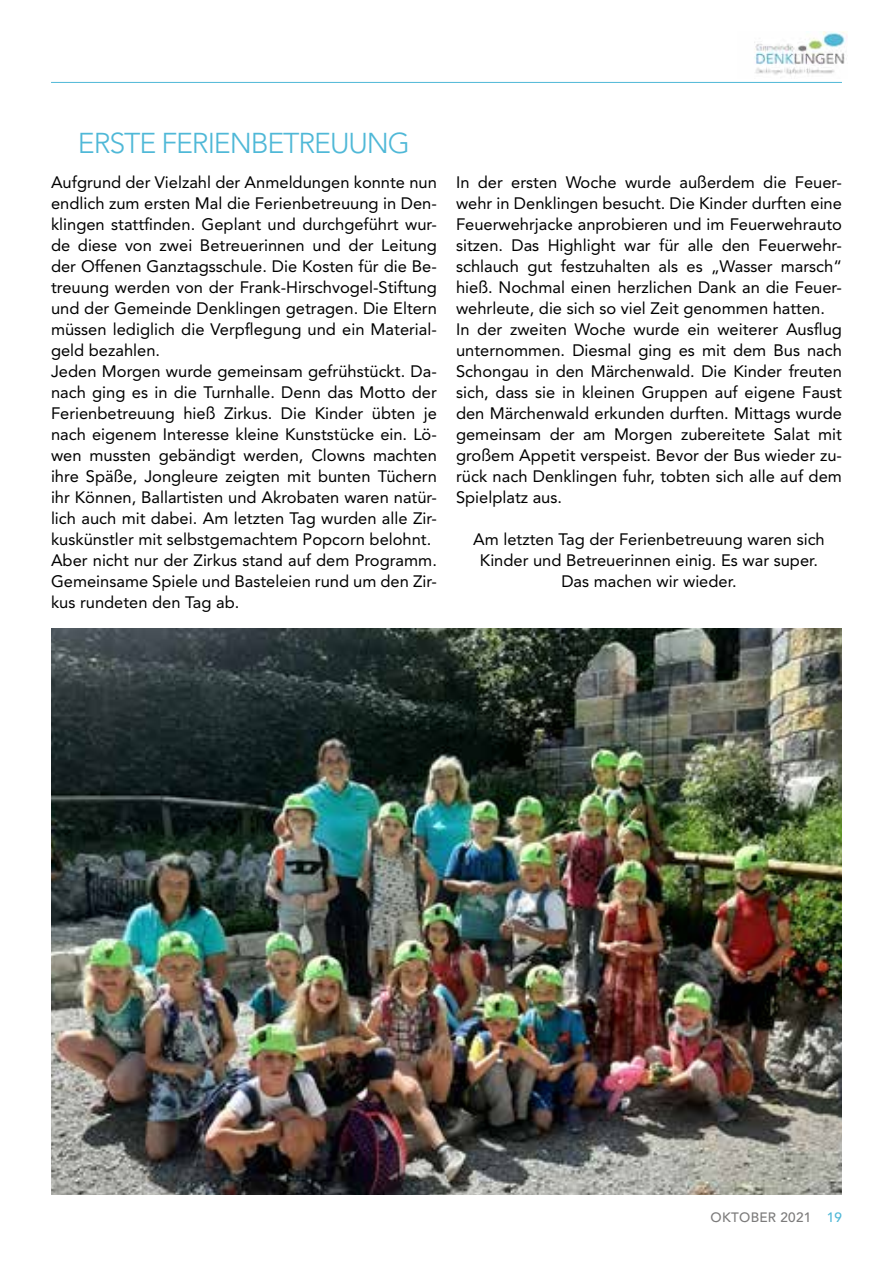
<style>
.page{position:relative;width:893px;height:1263px;background:#fff}
.page>*{position:absolute;margin:0;border:0;box-sizing:border-box;transform-origin:0 0}
.t1{font:300 28.5px "Avenir LT Std";letter-spacing:-.04em;color:#4fb8d7}
.t2{font:16.5px/21px "Avenir LT Std";color:#000}
.t3{font:500 13.5px "Avenir LT Std";letter-spacing:.02em;color:#7c7b7b}
.s1{color:#4fb8d7}
</style>
<div class="page">
<hr style="left:51px;top:82px;width:791px;height:1px;background:#4fb8d7">
<img style="left:754px;top:31px;width:93px;height:44px">
<img style="left:51px;top:629px;width:791px;height:565px">
<h1 class="t1" style="left:78px;top:127px;width:333px">ERSTE FERIENBETREUUNG</h1>
<p class="t2" style="left:51px;top:172px;width:387px">Aufgrund der Vielzahl der Anmeldungen konnte nun endlich zum ersten Mal die Ferienbetreuung in Den&shy;klingen stattfinden. Geplant und durchgeführt wur&shy;de diese von zwei Betreuerinnen und der Leitung der Offenen Ganztagsschule. Die Kosten für die Be&shy;treuung werden von der Frank-Hirschvogel-Stiftung und der Gemeinde Denklingen getragen. Die Eltern müssen lediglich die Verpflegung und ein Material&shy;geld bezahlen.<br>Jeden Morgen wurde gemeinsam gefrühstückt. Da&shy;nach ging es in die Turnhalle. Denn das Motto der Ferienbetreuung hieß Zirkus. Die Kinder übten je nach eigenem Interesse kleine Kunststücke ein. Lö&shy;wen mussten gebändigt werden, Clowns machten ihre Späße, Jongleure zeigten mit bunten Tüchern ihr Können, Ballartisten und Akrobaten waren natür&shy;lich auch mit dabei. Am letzten Tag wurden alle Zir&shy;kuskünstler mit selbstgemachtem Popcorn belohnt.<br>Aber nicht nur der Zirkus stand auf dem Programm.<br>Gemeinsame Spiele und Basteleien rund um den Zir&shy;kus rundeten den Tag ab.</p>
<p class="t2" style="left:456px;top:172px;width:387px">In der ersten Woche wurde außerdem die Feuer&shy;wehr in Denklingen besucht. Die Kinder durften eine Feuerwehrjacke anprobieren und im Feuerwehrauto sitzen. Das Highlight war für alle den Feuerwehr&shy;schlauch gut festzuhalten als es „Wasser marsch“ hieß. Nochmal einen herzlichen Dank an die Feuer&shy;wehrleute, die sich so viel Zeit genommen hatten.<br>In der zweiten Woche wurde ein weiterer Ausflug unternommen. Diesmal ging es mit dem Bus nach Schongau in den Märchenwald. Die Kinder freuten sich, dass sie in kleinen Gruppen auf eigene Faust den Märchenwald erkunden durften. Mittags wurde gemeinsam der am Morgen zubereitete Salat mit großem Appetit verspeist. Bevor der Bus wieder zu&shy;rück nach Denklingen fuhr, tobten sich alle auf dem Spielplatz aus.</p>
<p class="t2" style="left:473px;top:529px;width:353px;text-align:center">Am letzten Tag der Ferienbetreuung waren sich<br>Kinder und Betreuerinnen einig. Es war super.<br>Das machen wir wieder.</p>
<p class="t3" style="left:711px;top:1209px;width:133px">OKTOBER 2021 <span class="s1">19</span></p>
</div>
